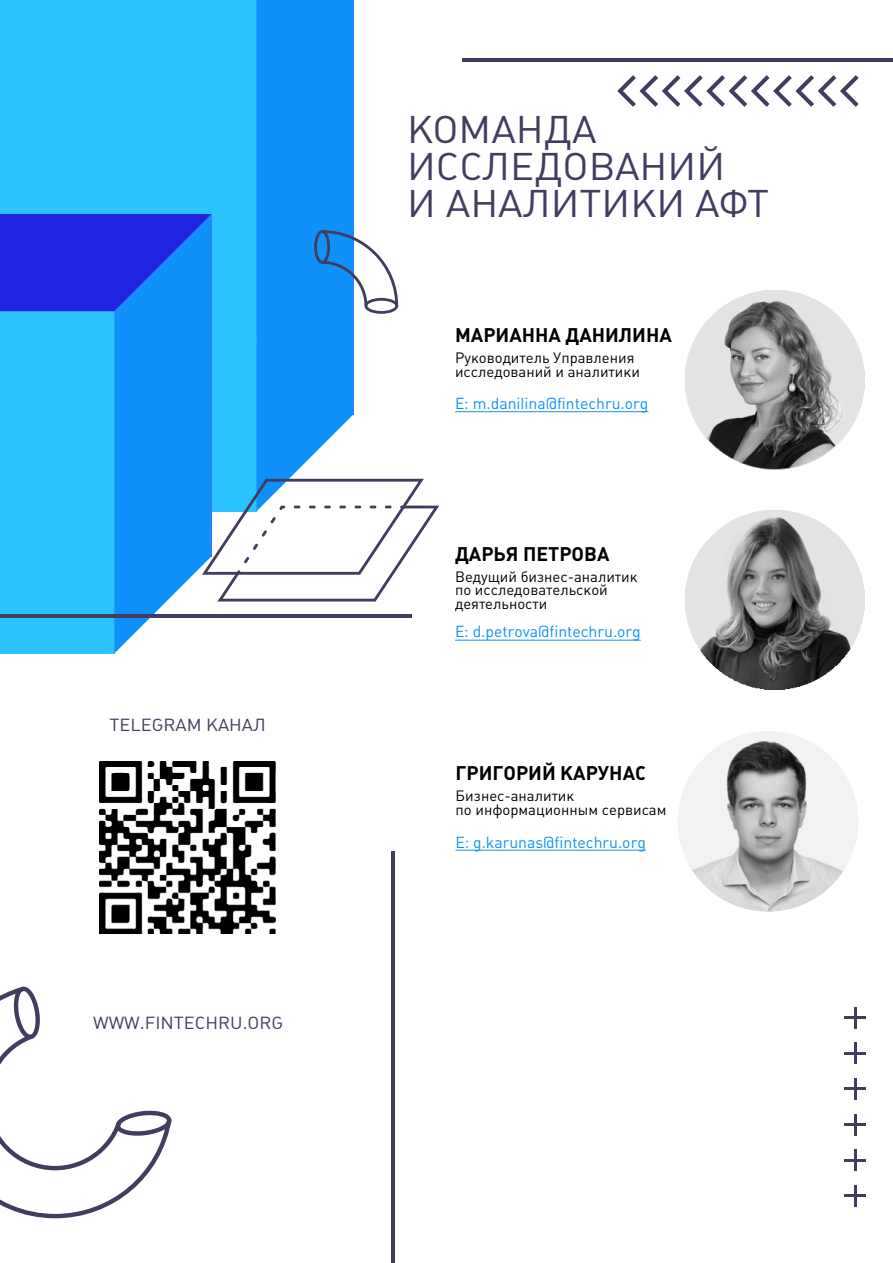
<style>
.page{position:relative;width:893px;height:1263px;background:#fff}
.page>*{position:absolute;margin:0;border:0;box-sizing:border-box;transform-origin:0 0}
.t1{font:38.1px/37.3px "Plumb";color:#413d5e;scale:1.06 1}
.t2{font:700 19.5px "Plumb";color:#000}
.t3{font:17.25px "Plumb";color:#413d5e;scale:1.06 1}
.t4{font:15.75px "Plumb";color:#1090f9}
.t5{font:14.85px/13.6px "Plumb";color:#000}
</style>
<div class="page">
<svg style="left:0;top:986px;width:172px;height:232px"></svg>
<hr style="left:462px;top:58px;width:431px;height:4px;background:#413d5e">
<hr style="left:845px;top:1016px;width:21px;height:3px;background:#413d5e">
<hr style="left:854px;top:1007px;width:2px;height:21px;background:#413d5e">
<hr style="left:845px;top:1052px;width:21px;height:2px;background:#413d5e">
<hr style="left:854px;top:1042px;width:2px;height:22px;background:#413d5e">
<hr style="left:845px;top:1088px;width:21px;height:2px;background:#413d5e">
<hr style="left:854px;top:1078px;width:2px;height:22px;background:#413d5e">
<hr style="left:845px;top:1123px;width:21px;height:2px;background:#413d5e">
<hr style="left:854px;top:1113px;width:2px;height:22px;background:#413d5e">
<hr style="left:845px;top:1159px;width:21px;height:2px;background:#413d5e">
<hr style="left:854px;top:1149px;width:2px;height:22px;background:#413d5e">
<hr style="left:845px;top:1195px;width:21px;height:2px;background:#413d5e">
<hr style="left:854px;top:1185px;width:2px;height:21px;background:#413d5e">
<svg style="left:617px;top:75px;width:242px;height:32px"></svg>
<svg style="left:0;top:0;width:439px;height:653px"></svg>
<hr style="left:391px;top:852px;width:4px;height:411px;background:#413d5e">
<img style="left:686px;top:511px;width:178px;height:178px">
<img style="left:686px;top:291px;width:178px;height:179px">
<img style="left:690px;top:731px;width:158px;height:181px">
<img style="left:100px;top:762px;width:175px;height:171px">
<hr style="left:455px;top:411px;width:193px;height:1px;background:#1090f9">
<hr style="left:455px;top:640px;width:186px;height:1px;background:#1090f9">
<hr style="left:456px;top:850px;width:190px;height:1px;background:#1090f9">
<p class="t3" style="left:109px;top:715px;width:149px">TELEGRAM КАНАЛ</p>
<p class="t3" style="left:93px;top:1013px;width:181px">WWW.FINTECHRU.ORG</p>
<h1 class="t1" style="left:407px;top:111px;width:343px">КОМАНДА<br>ИССЛЕДОВАНИЙ<br>И АНАЛИТИКИ АФТ</h1>
<h2 class="t2" style="left:455px;top:324px;width:218px">МАРИАННА ДАНИЛИНА</h2>
<p class="t5" style="left:455px;top:351px;width:186px">Руководитель Управления исследований и аналитики</p>
<p class="t4" style="left:455px;top:394px;width:195px">E: m.danilina@fintechru.org</p>
<h2 class="t2" style="left:455px;top:543px;width:156px">ДАРЬЯ ПЕТРОВА</h2>
<p class="t5" style="left:455px;top:570px;width:184px">Ведущий бизнес-аналитик по исследовательской деятельности</p>
<p class="t4" style="left:455px;top:623px;width:187px">Е: d.petrova@fintechru.org</p>
<h2 class="t2" style="left:456px;top:762px;width:192px">ГРИГОРИЙ КАРУНАС</h2>
<p class="t5" style="left:456px;top:789px;width:212px">Бизнес-аналитик<br>по информационным сервисам</p>
<p class="t4" style="left:456px;top:833px;width:192px">Е: g.karunas@fintechru.org</p>
</div>
